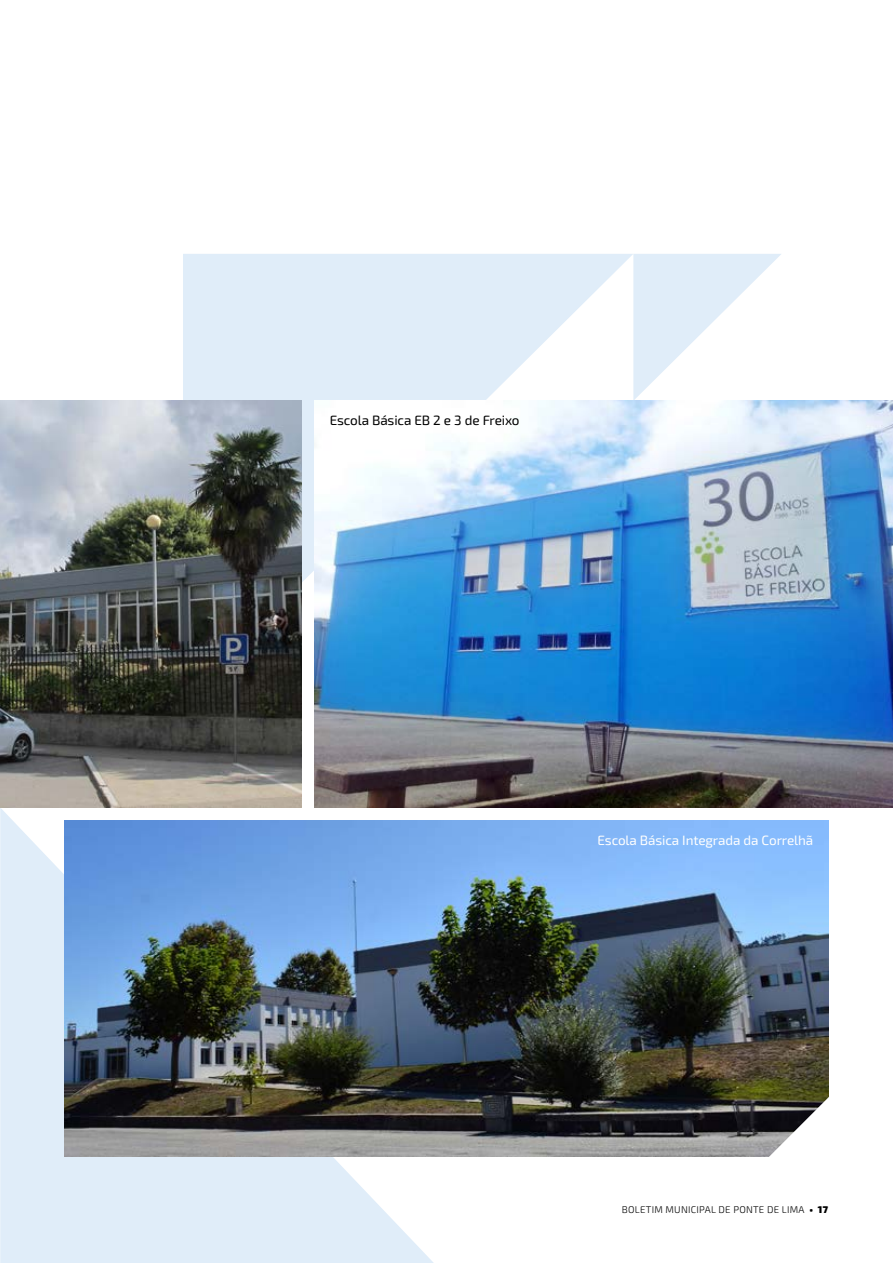
<style>
.page{position:relative;width:893px;height:1263px;background:#fff}
.page>*{position:absolute;margin:0;border:0;box-sizing:border-box;transform-origin:0 0}
.t1{font:13.5px "Exo 2";letter-spacing:-.01em;color:#fff}
.t2{font:13.5px "Exo 2";letter-spacing:-.01em;color:#000}
.t3{font:300 9.75px "Exo 2";letter-spacing:.025em;color:#000}
.s1{font-weight:900}
</style>
<div class="page">
<svg style="left:183px;top:254px;width:450px;height:446px;fill:#e0edf9"></svg>
<svg style="left:633px;top:254px;width:149px;height:147px"></svg>
<svg style="left:0;top:807px;width:434px;height:456px;fill:#e0edf9"></svg>
<img style="left:315px;top:401px;width:578px;height:406px">
<img style="left:65px;top:821px;width:763px;height:336px">
<img style="left:0;top:401px;width:301px;height:406px">
<svg style="left:754px;top:1083px;width:75px;height:74px"></svg>
<h1 class="t2" style="left:330px;top:412px;width:191px">Escola Básica EB 2 e 3 de Freixo</h1>
<h1 class="t1" style="left:598px;top:833px;width:217px">Escola Básica Integrada da Correlhã</h1>
<p class="t3" style="left:622px;top:1204px;width:208px">BOLETIM MUNICIPAL DE PONTE DE LIMA <span class="s1">• 17</span></p>
</div>
